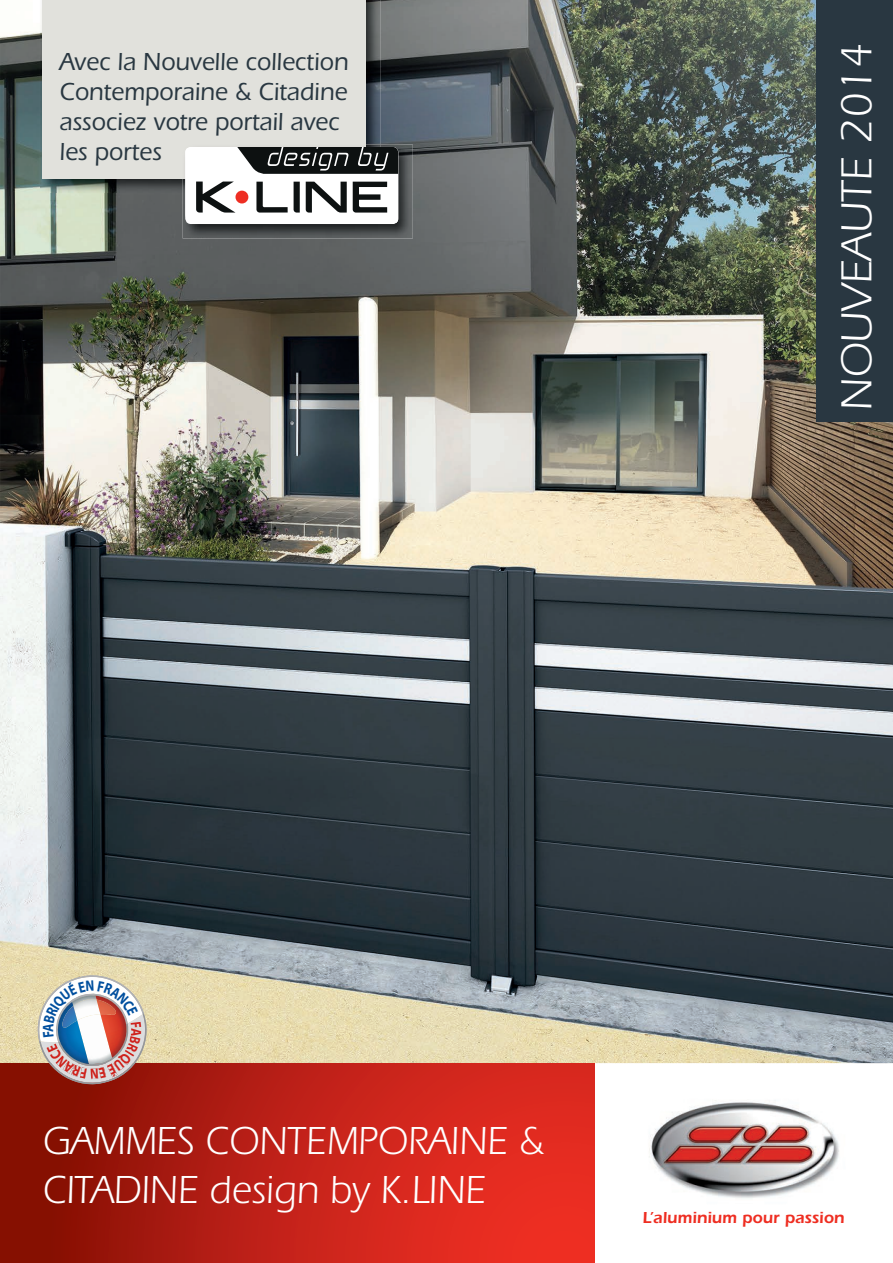
<style>
.page{position:relative;width:893px;height:1263px;background:#fff}
.page>*{position:absolute;margin:0;border:0;box-sizing:border-box;transform-origin:0 0}
.t1{font:45px "Itc Eras";color:#fff}
.t2{font:40.5px/48.6px "Itc Eras";color:#fff;scale:.95 1}
.t3{font:500 25.5px/30px "Itc Eras";color:#293741;scale:.95 1}
.t4{font:600 16.5px "Itc Eras";color:#ee2e22}
</style>
<div class="page">
<img style="left:0;top:0;width:893px;height:1063px">
<img style="left:40px;top:0;width:340px;height:193px">
<div style="left:43px;top:0;width:323px;height:179px;background:#e1e1dc"></div>
<div style="left:816px;top:0;width:77px;height:421px;background:#293741"></div>
<svg style="left:0;top:1063px;width:594px;height:200px;background:#bd2015"></svg>
<img style="left:649px;top:1100px;width:190px;height:98px">
<img style="left:183px;top:144px;width:230px;height:94px">
<img style="left:183px;top:144px;width:183px;height:35px">
<svg style="left:185px;top:147px;width:213px;height:77px"></svg>
<svg style="left:32px;top:969px;width:120px;height:121px"></svg>
<p class="t3" style="left:60px;top:47px;width:305px">Avec la Nouvelle collection<br>Contemporaine &amp; Citadine associez votre portail avec les portes</p>
<h1 class="t1" style="left:832px;top:411px;width:371px;rotate:-90deg">NOUVEAUTE 2014</h1>
<h2 class="t2" style="left:43px;top:1117px;width:530px">GAMMES CONTEMPORAINE &amp;<br>CITADINE design by K.LINE</h2>
<p class="t4" style="left:643px;top:1207px;width:203px">L’aluminium pour passion</p>
</div>
